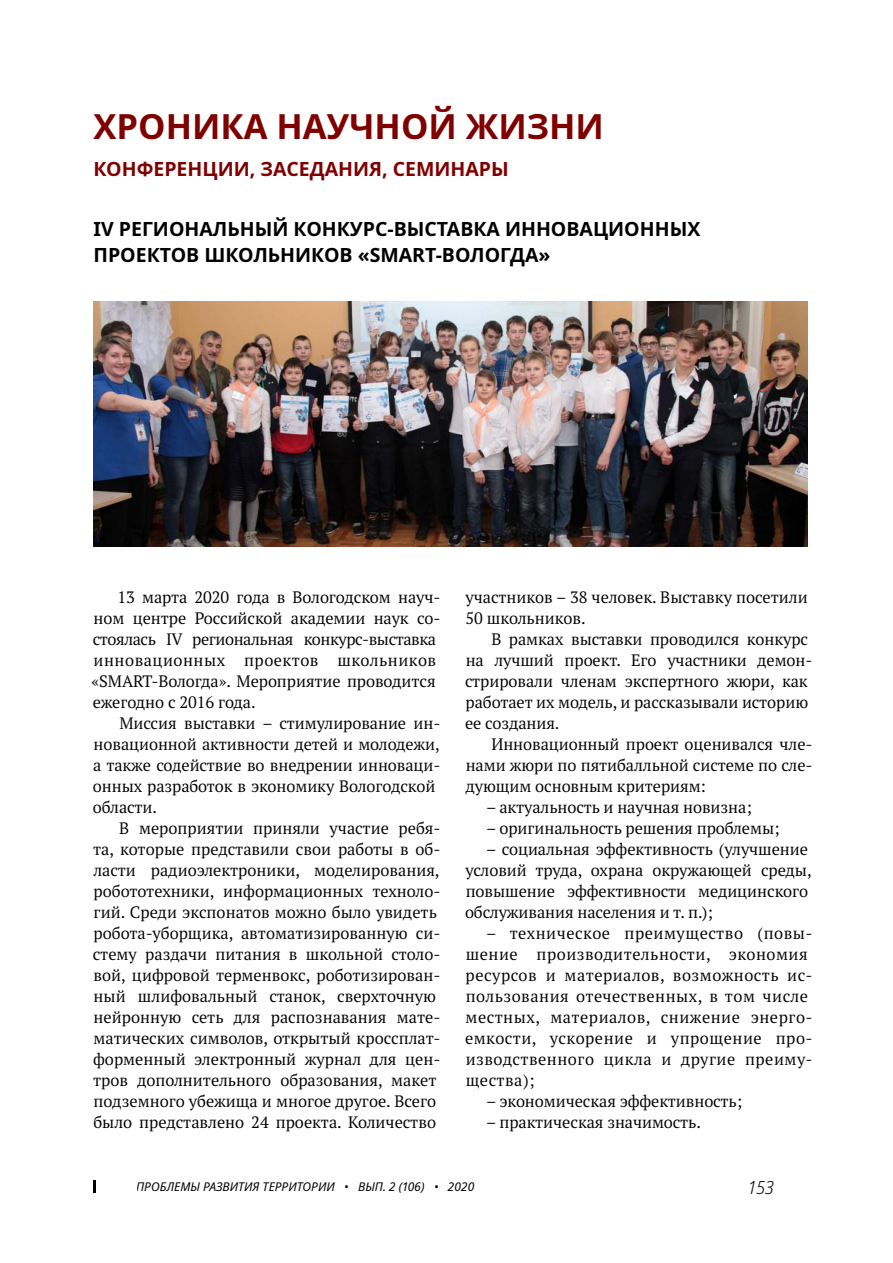
<style>
.page{position:relative;width:893px;height:1263px;background:#fff}
.page>*{position:absolute;margin:0;border:0;box-sizing:border-box;transform-origin:0 0}
.t1{font:700 34.5px "Noto Sans";color:#800000}
.t2{font:700 19.5px/25.5px "Noto Sans";color:#000}
.t3{font:700 19.5px "Noto Sans";color:#800000}
.t4{font:italic 300 semi-condensed 18px "Noto Sans";color:#000}
.t5{font:16.5px/21px "PT Serif Pro";letter-spacing:-.005em;color:#000}
.t6{font:16.5px/21px "PT Serif Pro";letter-spacing:.03em;color:#000}
.t7{font:italic 12px "Noto Sans";color:#000}
</style>
<div class="page">
<svg style="left:94px;top:1180px;width:2px;height:13px"></svg>
<img style="left:94px;top:302px;width:714px;height:244px">
<h1 class="t1" style="left:94px;top:102px;width:512px">ХРОНИКА НАУЧНОЙ ЖИЗНИ</h1>
<p class="t3" style="left:94px;top:155px;width:417px">КОНФЕРЕНЦИИ, ЗАСЕДАНИЯ, СЕМИНАРЫ</p>
<p class="t2" style="left:94px;top:217px;width:608px">IV РЕГИОНАЛЬНЫЙ КОНКУРС-ВЫСТАВКА ИННОВАЦИОННЫХ<br>ПРОЕКТОВ ШКОЛЬНИКОВ «SMART-ВОЛОГДА»</p>
<p class="t5" style="left:92px;top:586px;width:350px;text-indent:26px">13 марта 2020 года в Вологодском науч&shy;ном центре Российской академии наук со&shy;стоялась IV региональная конкурс-выставка инновационных проектов школьников «SMART-Вологда». Мероприятие проводится ежегодно с 2016 года.</p>
<p class="t5" style="left:93px;top:712px;width:349px;text-indent:26px">Миссия выставки – стимулирование ин&shy;новационной активности детей и молодежи, а также содействие во внедрении инноваци&shy;онных разработок в экономику Вологодской области.</p>
<p class="t5" style="left:93px;top:817px;width:349px;text-indent:26px">В мероприятии приняли участие ребя&shy;та, которые представили свои работы в об&shy;ласти радиоэлектроники, моделирования, робототехники, информационных техноло&shy;гий. Среди экспонатов можно было увидеть робота-уборщика, автоматизированную си&shy;стему раздачи питания в школьной столо&shy;вой, цифровой терменвокс, роботизирован&shy;ный шлифовальный станок, сверхточную нейронную сеть для распознавания мате&shy;матических символов, открытый кроссплат&shy;форменный электронный журнал для цен&shy;тров дополнительного образования, макет подземного убежища и многое другое. Всего было представлено 24 проекта. Количество</p>
<p class="t5" style="left:465px;top:586px;width:344px">участников – 38 человек. Выставку посетили<br>50 школьников.</p>
<p class="t5" style="left:465px;top:628px;width:349px;text-indent:26px">В рамках выставки проводился конкурс на лучший проект. Его участники демон&shy;стрировали членам экспертного жюри, как работает их модель, и рассказывали историю ее создания.</p>
<p class="t5" style="left:465px;top:733px;width:348px;text-align:justify;text-indent:26px">Инновационный проект оценивался чле&shy;нами жюри по пятибалльной системе по сле&shy;дующим основным критериям:</p>
<p class="t5" style="left:486px;top:796px;width:267px">– актуальность и научная новизна;</p>
<p class="t5" style="left:486px;top:817px;width:295px">– оригинальность решения проблемы;</p>
<p class="t5" style="left:465px;top:838px;width:348px;text-indent:21px">– социальная эффективность (улучшение условий труда, охрана окружающей среды, повышение эффективности медицинского обслуживания населения и т. п.);</p>
<p class="t6" style="left:465px;top:922px;width:349px;text-indent:21px">– техническое преимущество (повы&shy;шение производительности, экономия ресурсов и материалов, возможность ис&shy;пользования отечественных, в том числе местных, материалов, снижение энерго&shy;емкости, ускорение и упрощение про&shy;изводственного цикла и другие преиму&shy;щества);</p>
<p class="t5" style="left:486px;top:1090px;width:258px">– экономическая эффективность;</p>
<p class="t5" style="left:486px;top:1111px;width:216px">– практическая значимость.</p>
<p class="t7" style="left:136px;top:1178px;width:340px">ПРОБЛЕМЫ РАЗВИТИЯ ТЕРРИТОРИИ • ВЫП. 2 (106) • 2020</p>
<p class="t4" style="left:748px;top:1175px;width:28px">153</p>
</div>
